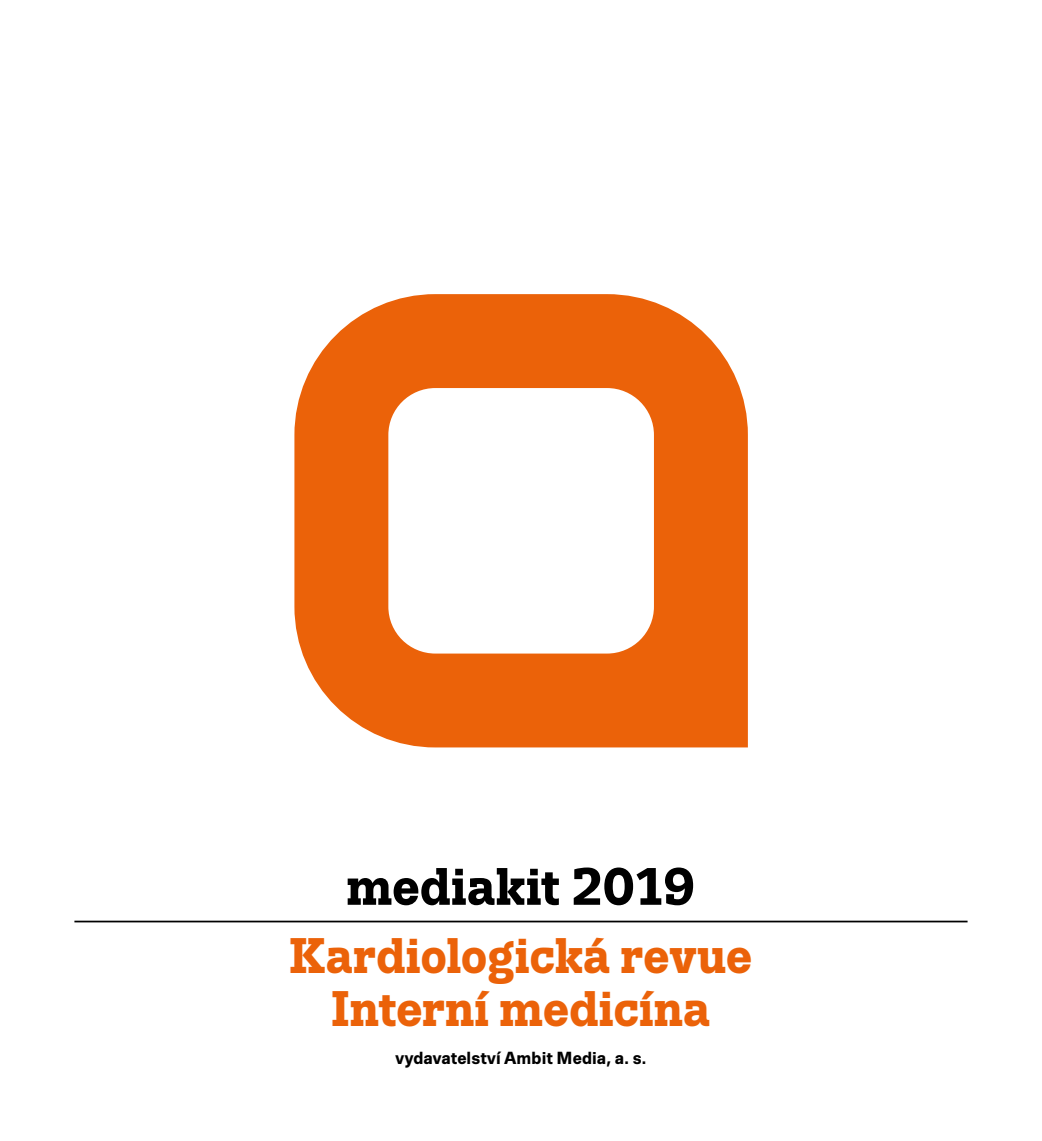
<style>
.page{position:relative;width:1042px;height:1141px;background:#fff}
.page>*{position:absolute;margin:0;border:0;box-sizing:border-box;transform-origin:0 0}
.t1{font:700 52.5px "Trivia Slab";color:#000}
.t2{font:700 49.88px/52.5px "Trivia Slab";letter-spacing:.005em;color:#eb6209;text-align:center}
.t3{font:700 17.5px "Trivia Sans";letter-spacing:.005em;color:#000}
</style>
<div class="page">
<svg style="left:294px;top:294px;width:454px;height:453px;fill:#eb6209"></svg>
<hr style="left:74px;top:921px;width:893px;height:1px;background:#000">
<p class="t1" style="left:347px;top:858px;width:350px">mediakit 2019</p>
<p class="t2" style="left:289px;top:931px;width:464px">Kardiologická revue<br>Interní medicína</p>
<p class="t3" style="left:395px;top:1048px;width:252px">vydavatelství Ambit Media, a. s.</p>
</div>
